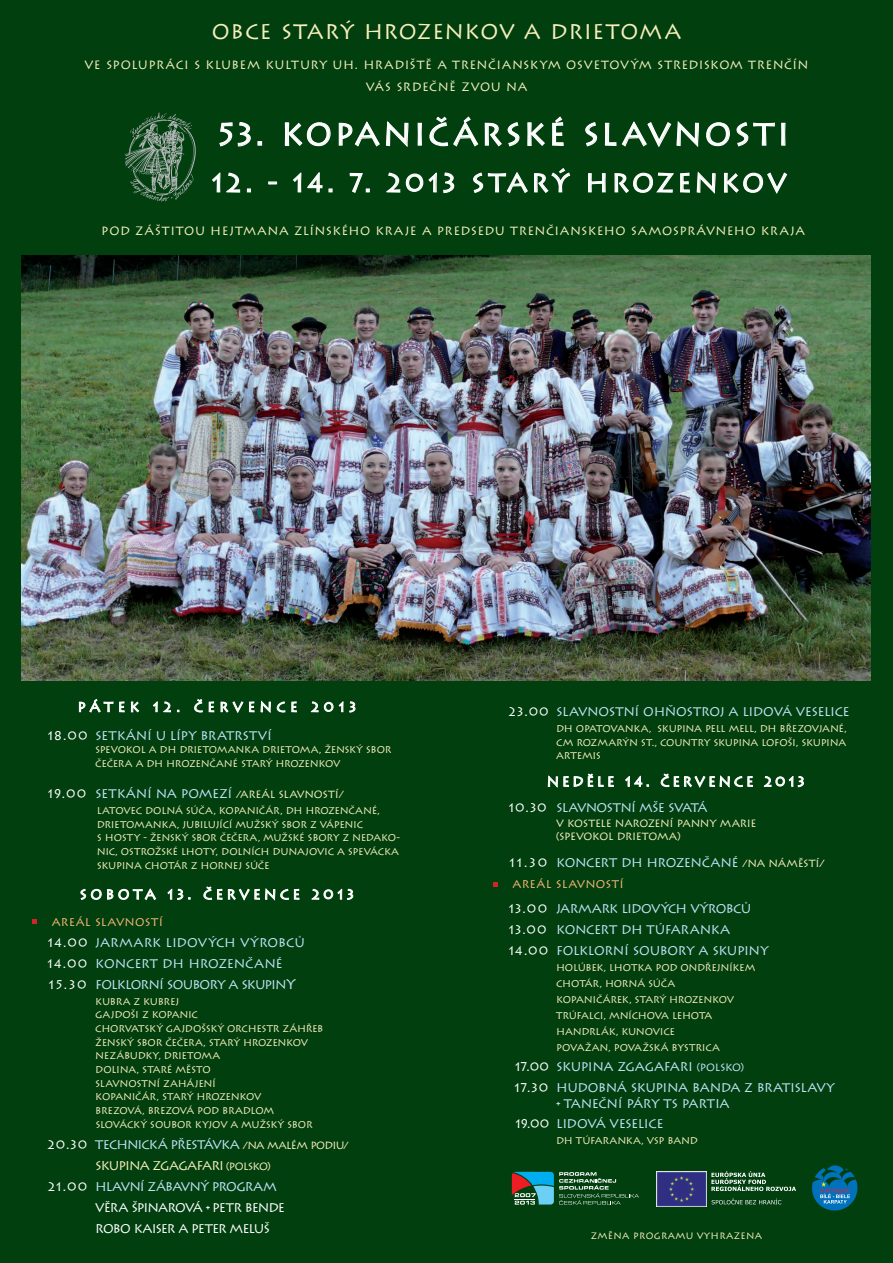
<style>
.page{position:relative;width:893px;height:1263px;background:#013f0f}
.page>*{position:absolute;margin:0;border:0;box-sizing:border-box;transform-origin:0 0}
.t1{font:31.12px "Lithograph CE";letter-spacing:.075em;color:#fff}
.t2{font:25.95px "Lithograph CE";letter-spacing:.11em;color:#fff}
.t3{font:21.15px "Lithograph CE";letter-spacing:.03em;color:#f6eebb}
.t4{font:13.95px "Lithograph CE";color:#c1e2f6}
.t5{font:13.65px "Lithograph CE";letter-spacing:.245em;color:#fff}
.t6{font:13.65px "Lithograph CE";letter-spacing:.205em;color:#fff}
.t7{font:13.65px "Lithograph CE";letter-spacing:.315em;color:#fff}
.t8{font:12.6px/20.9px "Lithograph CE";letter-spacing:-.03em;color:#c1e2f6}
.t9{font:12.6px "Lithograph CE";letter-spacing:-.055em;color:#c1e2f6}
.t10{font:12.6px "Lithograph CE";letter-spacing:-.075em;color:#fff}
.t11{font:12.6px "Lithograph CE";letter-spacing:-.07em;color:#c1e2f6}
.t12{font:12.6px "Lithograph CE";letter-spacing:-.01em;color:#c1e2f6}
.t13{font:12.6px "Lithograph CE";letter-spacing:-.07em;color:#f6eebb}
.t14{font:12px/22.5px "Lithograph CE";letter-spacing:.04em;color:#f6eebb;text-align:center}
.t15{font:11.18px "Lithograph CE";letter-spacing:.025em;color:#f7b676}
.t16{font:10.5px/12.6px "Lithograph CE";letter-spacing:-.025em;color:#f6eebb}
.t17{font:9.75px/13.7px "Lithograph CE";letter-spacing:-.03em;color:#f6eebb}
.t18{font:9.15px "Lithograph CE";letter-spacing:.04em;color:#f6eebb}
.s1{color:#fff}
.s2{font-size:12.6px;color:#fff}
.s3{font-size:12.6px;color:#c1e2f6}
.s4{font-size:10.5px;color:#f6eebb}
.s5{font-size:10.5px}
.s6{font-size:13.5px}
.s7{font-size:10.5px;color:#f9f4d5}
</style>
<div class="page">
<svg style="left:219px;top:122px;width:32px;height:25px"></svg>
<svg style="left:257px;top:141px;width:5px;height:5px"></svg>
<svg style="left:284px;top:122px;width:47px;height:25px"></svg>
<svg style="left:338px;top:121px;width:71px;height:26px"></svg>
<svg style="left:417px;top:122px;width:5px;height:24px"></svg>
<svg style="left:429px;top:116px;width:91px;height:31px"></svg>
<svg style="left:527px;top:116px;width:37px;height:30px"></svg>
<svg style="left:212px;top:172px;width:29px;height:21px"></svg>
<svg style="left:247px;top:188px;width:4px;height:4px"></svg>
<svg style="left:268px;top:181px;width:10px;height:4px"></svg>
<svg style="left:293px;top:172px;width:30px;height:21px"></svg>
<svg style="left:329px;top:188px;width:4px;height:4px"></svg>
<svg style="left:349px;top:172px;width:21px;height:21px"></svg>
<svg style="left:386px;top:172px;width:51px;height:21px"></svg>
<svg style="left:443px;top:172px;width:12px;height:22px"></svg>
<svg style="left:473px;top:168px;width:98px;height:25px"></svg>
<svg style="left:585px;top:121px;width:203px;height:73px"></svg>
<img style="left:21px;top:255px;width:850px;height:425px">
<img style="left:124px;top:113px;width:72px;height:89px">
<svg style="left:32px;top:919px;width:5px;height:4px"></svg>
<svg style="left:79px;top:698px;width:46px;height:15px"></svg>
<svg style="left:131px;top:701px;width:9px;height:12px"></svg>
<svg style="left:153px;top:701px;width:18px;height:11px"></svg>
<svg style="left:194px;top:699px;width:9px;height:14px"></svg>
<svg style="left:209px;top:700px;width:62px;height:13px"></svg>
<svg style="left:277px;top:701px;width:20px;height:12px"></svg>
<svg style="left:311px;top:701px;width:45px;height:12px"></svg>
<svg style="left:80px;top:888px;width:77px;height:12px"></svg>
<svg style="left:167px;top:888px;width:24px;height:12px"></svg>
<svg style="left:203px;top:886px;width:97px;height:15px"></svg>
<svg style="left:311px;top:888px;width:43px;height:12px"></svg>
<svg style="left:493px;top:882px;width:5px;height:4px"></svg>
<svg style="left:547px;top:773px;width:67px;height:15px"></svg>
<svg style="left:625px;top:776px;width:24px;height:11px"></svg>
<svg style="left:660px;top:773px;width:93px;height:15px"></svg>
<svg style="left:764px;top:776px;width:40px;height:11px"></svg>
<img style="left:656px;top:1171px;width:51px;height:35px">
<svg style="left:712px;top:1198px;width:69px;height:6px"></svg>
<svg style="left:711px;top:1171px;width:85px;height:20px"></svg>
<svg style="left:512px;top:1172px;width:127px;height:32px"></svg>
<svg style="left:812px;top:1165px;width:46px;height:46px"></svg>
<h3 class="t3" style="left:212px;top:20px;width:471px">OBCE STARÝ HROZENKOV A DRIETOMA</h3>
<p class="t14" style="left:84px;top:53px;width:726px">VE S POLUPRÁCI S KLUBEM KULTURY UH . HRADIŠTĚ A TRENČIANS KYM OSVETOVÝM STREDIS KOM TRENČÍN<br>VÁS SRD EČNĚ ZVOU NA</p>
<h1 class="t1" style="left:219px;top:117px;width:88px">53. KOPANIČÁR</h1>
<h1 class="t1" style="left:505px;top:117px;width:122px">SKÉ SLAVNO</h1>
<h1 class="t1" style="left:734px;top:117px;width:37px">STI</h1>
<h2 class="t2" style="left:212px;top:168px;width:576px">12. - 14. 7. 2013 STARÝ HROZENKOV</h2>
<p class="t14" style="left:101px;top:220px;width:705px">POD ZÁŠTITOU H EJTMANA ZLÍNSKÉH O KRAJE A PREDS EDU TRENČIANSKEH O SAMOSPRÁVNEH O KRAJA</p>
<h3 class="t5" style="left:77px;top:699px;width:13px">PÁTEK</h3>
<h3 class="t7" style="left:153px;top:699px;width:204px">12. ČERVENCE 2013</h3>
<p class="t12" style="left:48px;top:728px;width:226px"><span class="s1">18.00</span> SETKÁNÍ U LÍPY BRATRSTVÍ</p>
<p class="t17" style="left:95px;top:743px;width:298px">SPEVOKOL A DH DRIETOMANKA DRIETOMA, ŽENSKÝ SBOR</p>
<p class="t17" style="left:48px;top:757px;width:19px">Č</p>
<p class="t17" style="left:101px;top:757px;width:240px">EČERA A DH HROZENČANÉ STARÝ HROZENKOV</p>
<p class="t16" style="left:48px;top:788px;width:298px"><span class="s2">19.00</span> <span class="s3">SETKÁNÍ NA POMEZÍ</span> /AREÁL SLAVNOSTÍ/</p>
<p class="t17" style="left:97px;top:804px;width:305px">LATOVEC DOLNÁ SÚČA, KOPANIČÁR, DH HROZENČANÉ, DRIETOMANKA, JUBILUJÍCÍ MUŽSKÝ SBOR Z VÁPENIC<br>S HOSTY - ŽENSKÝ SBOR ČEČERA, MUŽSKÉ SBORY Z N EDAKO-NIC, OSTROŽSKÉ LHOTY, DOLNÍCH DUNAJOVIC A SPEVÁCKA SKUPINA CHOTÁR Z HORNEJ SÚČE</p>
<h3 class="t5" style="left:80px;top:887px;width:25px">S OBOTA</h3>
<h3 class="t5" style="left:168px;top:887px;width:188px">13. ČERVENCE 2013</h3>
<p class="t15" style="left:52px;top:916px;width:113px">AREÁL SLAVNOSTÍ</p>
<p class="t8" style="left:48px;top:932px;width:259px"><span class="s1">14.00</span> JARMARK LIDOVÝCH VÝROBCŮ<br><span class="s1">14.00</span> KONCERT DH HROZENČANÉ<br><span class="s1">1 5 . 3 0</span> FOLKLORNÍ SOUBORY A SKUPIN</p>
<h3 class="t4" style="left:286px;top:976px;width:11px">Y</h3>
<p class="t17" style="left:95px;top:994px;width:104px">KUBRA Z KUBREJ<br>GAJDOŠI Z KOPANIC</p>
<p class="t17" style="left:88px;top:1022px;width:7px">CH</p>
<p class="t17" style="left:110px;top:1022px;width:215px">ORVATSKÝ GAJDOŠSKÝ ORCH ESTR ZÁH ŘEB</p>
<p class="t17" style="left:88px;top:1035px;width:221px">ŽENS KÝ S BOR ČEČERA, STARÝ HROZENKOV</p>
<p class="t17" style="left:88px;top:1049px;width:133px">N EZÁBUD KY, DRIETOMA</p>
<p class="t17" style="left:95px;top:1063px;width:117px">DOLINA, STARÉ MĚSTO</p>
<p class="t17" style="left:95px;top:1077px;width:122px">SLAVNOSTNÍ ZAHÁJENÍ</p>
<p class="t17" style="left:88px;top:1090px;width:174px">KOPANIČÁR, STARÝ HROZENKOV</p>
<p class="t17" style="left:88px;top:1104px;width:187px">B REZOVÁ, B REZOVÁ POD B RAD LOM</p>
<p class="t17" style="left:95px;top:1118px;width:219px">SLOVÁCKÝ SOUBOR KYJOV A MUŽS KÝ S BOR</p>
<p class="t11" style="left:48px;top:1137px;width:302px"><span class="s1">20.30</span> TECH NICKÁ PŘESTÁVKA <span class="s4">/NA MALÉM PODIU/</span></p>
<p class="t13" style="left:95px;top:1158px;width:177px">S KUPINA ZGAGAFARI <span class="s5">(POLS KO)</span></p>
<p class="t9" style="left:48px;top:1179px;width:230px"><span class="s1">21.00</span> HLAVNÍ ZÁBAVNÝ PROGRAM</p>
<p class="t10" style="left:95px;top:1200px;width:191px">VĚRA Š PINAROVÁ + PETR B ENDE</p>
<p class="t10" style="left:30px;top:1221px;width:26px">R</p>
<p class="t10" style="left:103px;top:1221px;width:168px">OBO KAISER A PETER MELUŠ</p>
<p class="t8" style="left:509px;top:701px;width:193px"><span class="s1">23.00</span> SLAVNOSTNÍ OHŇOSTROJ</p>
<p class="t8" style="left:729px;top:701px;width:96px">A LIDOVÁ VESELICE</p>
<p class="t17" style="left:556px;top:722px;width:292px">DH OPATOVANKA, S KUPINA P ELL MELL, DH B ŘEZOVJANÉ,</p>
<p class="t17" style="left:491px;top:735px;width:18px">CM</p>
<p class="t17" style="left:576px;top:735px;width:271px">ROZMARÝN ST., COUNTRY S KUPINA LOFOŠI, S KUPINA</p>
<p class="t17" style="left:491px;top:749px;width:20px">A</p>
<p class="t17" style="left:564px;top:749px;width:37px">RTEMIS</p>
<h3 class="t6" style="left:547px;top:774px;width:259px"><span class="s6">N</span>ED ĚLE 14. ČERVENCE 2013</h3>
<p class="t9" style="left:509px;top:801px;width:200px"><span class="s1">10.30</span> SLAVNOSTNÍ MŠE SVATÁ</p>
<p class="t16" style="left:556px;top:817px;width:202px">V KOSTELE NAROZENÍ PANNY MARIE (S PEVOKOL DRIETOMA)</p>
<p class="t8" style="left:509px;top:852px;width:317px"><span class="s1">11 . 3 0</span> KONCERT DH HROZENČANÉ <span class="s4">/NA NÁMĚSTÍ</span><span class="s7">/</span></p>
<p class="t15" style="left:513px;top:877px;width:113px">AREÁL SLAVNOSTÍ</p>
<p class="t8" style="left:509px;top:898px;width:261px"><span class="s1">13.00</span> JARMARK LIDOVÝCH VÝROBCŮ<br><span class="s1">13.00</span> KONCERT DH TÚFARANKA<br><span class="s1">14.00</span> FOLKLORNÍ SOUBORY A SKUPINY</p>
<p class="t17" style="left:556px;top:961px;width:201px">HOLÚBEK, LHOTKA POD ONDŘEJNÍKEM</p>
<p class="t17" style="left:549px;top:977px;width:7px">CH</p>
<p class="t17" style="left:571px;top:977px;width:106px">OTÁR, HORNÁ SÚČA</p>
<p class="t17" style="left:549px;top:993px;width:186px">KOPANIČÁREK, STARÝ HROZENKOV</p>
<p class="t17" style="left:549px;top:1009px;width:165px">TRÚFALCI, MNÍCH OVA LEH OTA</p>
<p class="t17" style="left:556px;top:1025px;width:121px">HANDRLÁK, KUNOVICE</p>
<p class="t17" style="left:549px;top:1041px;width:172px">POVAŽAN, POVAŽSKÁ BYSTRICA</p>
<p class="t8" style="left:515px;top:1057px;width:322px;line-height:20.2px"><span class="s1">17.00</span> SKUPINA ZGAGAFARI <span class="s5">(POLSKO)<br></span><span class="s1">17.30</span> HUDOBNÁ SKUPINA BANDA Z B RATISLAVY</p>
<p class="t8" style="left:515px;top:1093px;width:216px;line-height:20.2px;text-indent:41px">+ TANEČNÍ PÁRY TS PARTIA<br><span class="s1">19.00</span> LI DOVÁ VESELICE</p>
<p class="t17" style="left:556px;top:1134px;width:141px">DH TÚFARANKA, VSP BAND</p>
<p class="t18" style="left:591px;top:1230px;width:173px">ZMĚNA PROGRAMU VYH RAZENA</p>
</div>
